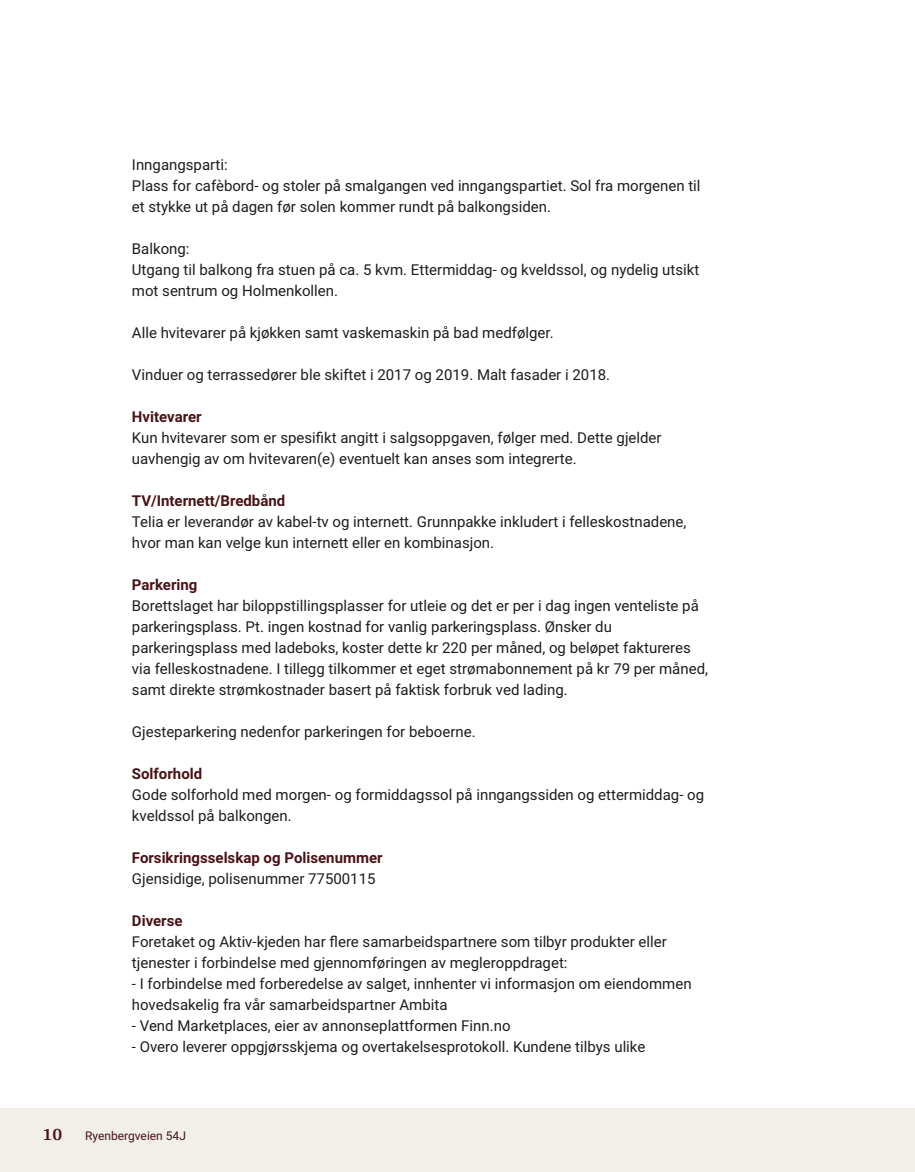
<style>
.page{position:relative;width:915px;height:1172px;background:#fff}
.page>*{position:absolute;margin:0;border:0;box-sizing:border-box;transform-origin:0 0}
.t1{font:700 18px "Arya";color:#481317}
.t2{font:15px/21px "Roboto Vitec";color:#1d1d1b}
.t3{font:700 15px "Roboto Vitec";color:#481317}
.t4{font:12px "Roboto Vitec";color:#481317}
</style>
<div class="page">
<div style="left:0;top:1108px;width:914px;height:64px;background:#f2eeea"></div>
<p class="t2" style="left:132px;top:153px;width:570px">Inngangsparti:<br>Plass for cafèbord‑ og stoler på smalgangen ved inngangspartiet. Sol fra morgenen til et stykke ut på dagen før solen kommer rundt på balkongsiden.</p>
<p class="t2" style="left:132px;top:237px;width:568px">Balkong:<br>Utgang til balkong fra stuen på ca. 5 kvm. Ettermiddag‑ og kveldssol, og nydelig utsikt mot sentrum og Holmenkollen.</p>
<p class="t2" style="left:132px;top:321px;width:423px">Alle hvitevarer på kjøkken samt vaskemaskin på bad medfølger.</p>
<p class="t2" style="left:132px;top:363px;width:479px">Vinduer og terrassedører ble skiftet i 2017 og 2019. Malt fasader i 2018.</p>
<p class="t3" style="left:132px;top:406px;width:71px">Hvitevarer</p>
<p class="t2" style="left:132px;top:426px;width:531px">Kun hvitevarer som er spesifikt angitt i salgsoppgaven, følger med. Dette gjelder uavhengig av om hvitevaren(e) eventuelt kan anses som integrerte.</p>
<p class="t3" style="left:132px;top:490px;width:155px">TV/ Internett/ Bredbånd</p>
<p class="t2" style="left:132px;top:510px;width:556px">Telia er leverandør av kabel‑tv og internett. Grunnpakke inkludert i felleskostnadene, hvor man kan velge kun internett eller en kombinasjon.</p>
<p class="t3" style="left:132px;top:574px;width:67px">Parkering</p>
<p class="t2" style="left:132px;top:594px;width:577px">Borettslaget har biloppstillingsplasser for utleie og det er per i dag ingen venteliste på parkeringsplass. Pt. ingen kostnad for vanlig parkeringsplass. Ønsker du parkeringsplass med ladeboks, koster dette kr 220 per måned, og beløpet faktureres via felleskostnadene. I tillegg tilkommer et eget strømabonnement på kr 79 per måned, samt direkte strømkostnader basert på faktisk forbruk ved lading.</p>
<p class="t2" style="left:132px;top:720px;width:345px">Gjesteparkering nedenfor parkeringen for beboerne.</p>
<p class="t3" style="left:132px;top:763px;width:72px">Solforhold</p>
<p class="t2" style="left:132px;top:783px;width:573px">Gode solforhold med morgen‑ og formiddagssol på inngangssiden og ettermiddag‑ og kveldssol på balkongen.</p>
<p class="t3" style="left:132px;top:847px;width:252px">Forsikringsselskap og Polisenummer</p>
<p class="t2" style="left:132px;top:867px;width:245px">Gjensidige, polisenummer 77500115</p>
<p class="t3" style="left:132px;top:910px;width:52px">Diverse</p>
<p class="t2" style="left:132px;top:930px;width:561px">Foretaket og Aktiv‑kjeden har flere samarbeidspartnere som tilbyr produkter eller tjenester i forbindelse med gjennomføringen av megleroppdraget:<br>‑ I forbindelse med forberedelse av salget, innhenter vi informasjon om eiendommen hovedsakelig fra vår samarbeidspartner Ambita<br>‑ Vend Marketplaces, eier av annonseplattformen Finn.no<br>‑ Overo leverer oppgjørsskjema og overtakelsesprotokoll. Kundene tilbys ulike</p>
<p class="t1" style="left:43px;top:1123px;width:21px">10</p>
<p class="t4" style="left:85px;top:1127px;width:102px">Ryenbergveien 54J</p>
</div>
